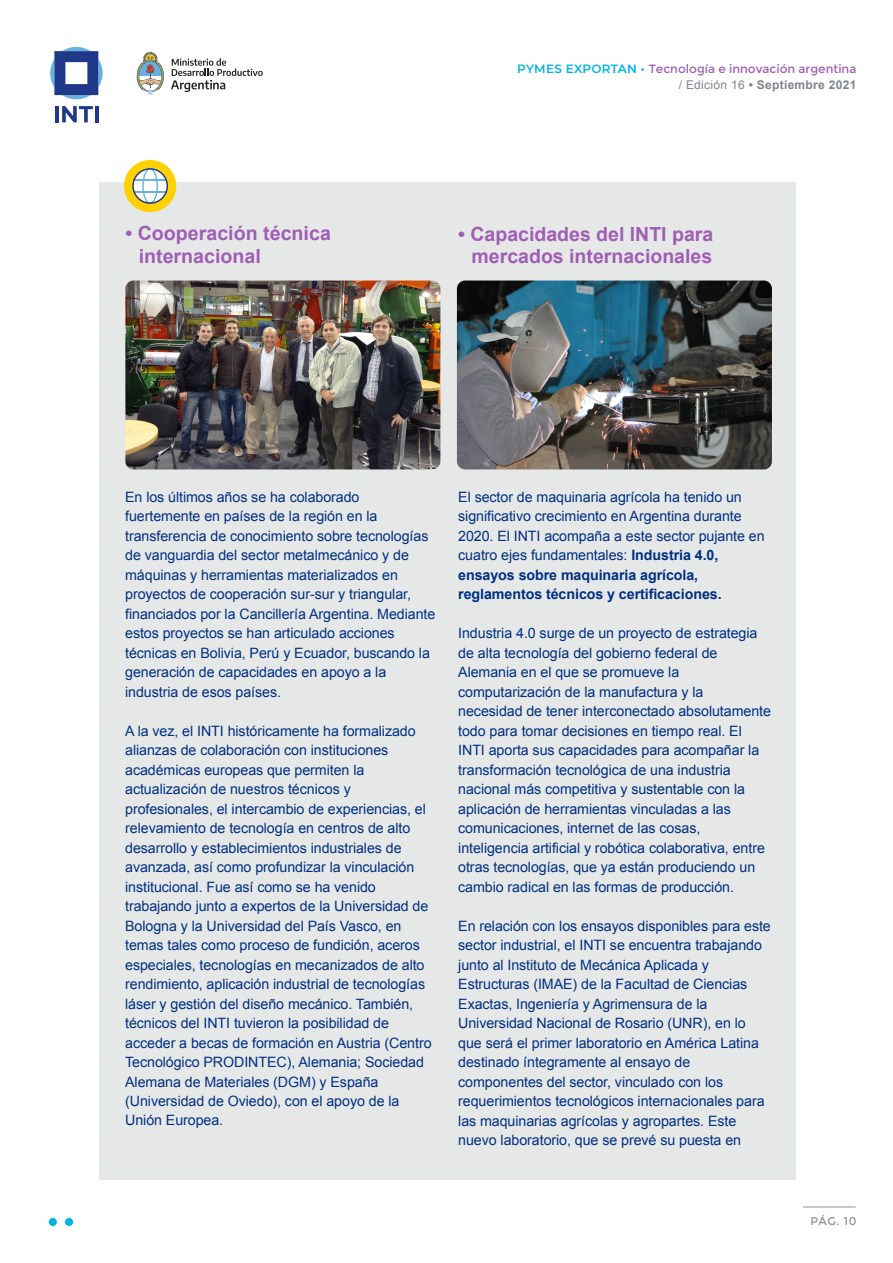
<style>
.page{position:relative;width:893px;height:1263px;background:#fff}
.page>*{position:absolute;margin:0;border:0;box-sizing:border-box;transform-origin:0 0}
.t1{font:700 19.5px/22.5px "Arial";color:#a05eb5}
.t2{font:14.25px/19.5px "Arial";letter-spacing:-.005em;color:#00358e}
.t3{font:12px "Montserrat";color:#a05eb5}
.t4{font:700 12px "Arial";letter-spacing:.025em;color:#7f838c}
.t5{font:11.25px "Montserrat";color:#929496}
.s1{font-weight:600;color:#00b5e2}
.s2{font-weight:400}
.s3{font-weight:700}
</style>
<div class="page">
<div style="left:100px;top:183px;width:696px;height:997px;background:#e6e8e8"></div>
<div style="left:124px;top:160px;width:52px;height:52px;background:#ffd100;border-radius:50%"></div>
<svg style="left:132px;top:168px;width:36px;height:36px"></svg>
<img style="left:125px;top:280px;width:315px;height:189px">
<img style="left:457px;top:280px;width:315px;height:189px">
<svg style="left:50px;top:47px;width:53px;height:52px"></svg>
<hr style="left:55px;top:106px;width:4px;height:16px;background:#203889">
<svg style="left:62px;top:106px;width:31px;height:16px"></svg>
<hr style="left:95px;top:106px;width:4px;height:16px;background:#203889">
<svg style="left:137px;top:52px;width:27px;height:43px"></svg>
<svg style="left:171px;top:58px;width:92px;height:34px"></svg>
<div style="left:49px;top:1218px;width:8px;height:8px;background:#00b5e2;border-radius:50%"></div>
<div style="left:65px;top:1218px;width:8px;height:8px;background:#00b5e2;border-radius:50%"></div>
<hr style="left:803px;top:1207px;width:53px;height:1px;background:#929496">
<p class="t3" style="left:517px;top:62px;width:341px"><span class="s1">PYMES EXPORTAN •</span> Tecnología e innovación argentina</p>
<p class="t4" style="left:679px;top:77px;width:179px"><span class="s2">/ Edición 16</span> • Septiembre 2021</p>
<h1 class="t1" style="left:139px;top:223px;width:194px;text-indent:-13px">• Cooperación técnica internacional</h1>
<h1 class="t1" style="left:458px;top:223px;width:257px;text-align:right">• Capacidades del INTI para mercados internacionales</h1>
<p class="t2" style="left:125px;top:487px;width:312px">En los últimos años se ha colaborado fuertemente en países de la región en la transferencia de conocimiento sobre tecnologías de vanguardia del sector metalmecánico y de máquinas y herramientas materializados en proyectos de cooperación sur-sur y triangular, financiados por la Cancillería Argentina. Mediante estos proyectos se han articulado acciones técnicas en Bolivia, Perú y Ecuador, buscando la generación de capacidades en apoyo a la industria de esos países.</p>
<p class="t2" style="left:125px;top:721px;width:308px">A la vez, el INTI históricamente ha formalizado alianzas de colaboración con instituciones académicas europeas que permiten la actualización de nuestros técnicos y profesionales, el intercambio de experiencias, el relevamiento de tecnología en centros de alto desarrollo y establecimientos industriales de avanzada, así como profundizar la vinculación institucional. Fue así como se ha venido trabajando junto a expertos de la Universidad de Bologna y la Universidad del País Vasco, en temas tales como proceso de fundición, aceros especiales, tecnologías en mecanizados de alto rendimiento, aplicación industrial de tecnologías láser y gestión del diseño mecánico. También, técnicos del INTI tuvieron la posibilidad de acceder a becas de formación en Austria (Centro Tecnológico PRODINTEC), Alemania; Sociedad Alemana de Materiales (DGM) y España (Universidad de Oviedo), con el apoyo de la Unión Europea.</p>
<p class="t2" style="left:458px;top:487px;width:308px">El sector de maquinaria agrícola ha tenido un significativo crecimiento en Argentina durante 2020. El INTI acompaña a este sector pujante en cuatro ejes fundamentales: <span class="s3">Industria 4.0, ensayos sobre maquinaria agrícola, reglamentos técnicos y certificaciones.</span></p>
<p class="t2" style="left:458px;top:623px;width:314px">Industria 4.0 surge de un proyecto de estrategia de alta tecnología del gobierno federal de Alemania en el que se promueve la computarización de la manufactura y la necesidad de tener interconectado absolutamente todo para tomar decisiones en tiempo real. El INTI aporta sus capacidades para acompañar la transformación tecnológica de una industria nacional más competitiva y sustentable con la aplicación de herramientas vinculadas a las comunicaciones, internet de las cosas, inteligencia artificial y robótica colaborativa, entre otras tecnologías, que ya están produciendo un cambio radical en las formas de producción.</p>
<p class="t2" style="left:458px;top:916px;width:314px">En relación con los ensayos disponibles para este sector industrial, el INTI se encuentra trabajando junto al Instituto de Mecánica Aplicada y Estructuras (IMAE) de la Facultad de Ciencias Exactas, Ingeniería y Agrimensura de la Universidad Nacional de Rosario (UNR), en lo que será el primer laboratorio en América Latina destinado íntegramente al ensayo de componentes del sector, vinculado con los requerimientos tecnológicos internacionales para las maquinarias agrícolas y agropartes. Este nuevo laboratorio, que se prevé su puesta en</p>
<p class="t5" style="left:810px;top:1215px;width:48px">PÁG. 10</p>
</div>
